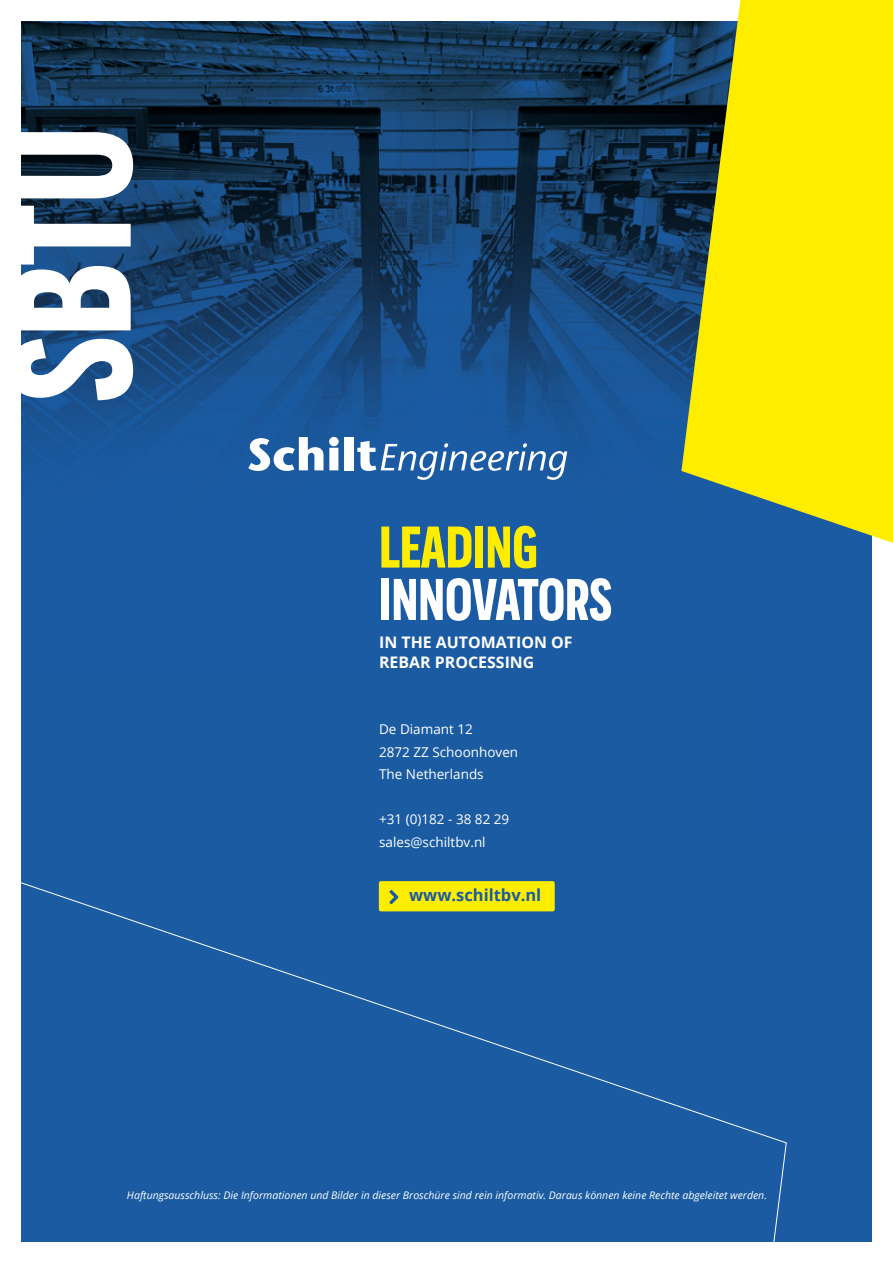
<style>
.page{position:relative;width:893px;height:1263px;background:#fff}
.page>*{position:absolute;margin:0;border:0;box-sizing:border-box;transform-origin:0 0}
.t1{font:700 condensed 177.15px "Praktika";color:#fff}
.t2{font:700 condensed 61.5px "Praktika";color:#fff}
.t3{font:700 condensed 61.5px "Praktika";color:#ffed00}
.t4{font:700 16.5px "Open Sans";color:#1a5ba2}
.t5{font:700 15.9px/20px "Open Sans";color:#fff}
.t6{font:13.5px/22.5px "Open Sans";color:#fff}
.t7{font:italic 10.5px "Open Sans";color:#fff}
</style>
<div class="page">
<div style="left:21px;top:21px;width:851px;height:1221px;background:#1a5ba2"></div>
<img style="left:21px;top:21px;width:660px;height:450px">
<svg style="left:21px;top:881px;width:766px;height:361px"></svg>
<svg style="left:681px;top:0;width:212px;height:543px;background:#d4cd18"></svg>
<svg style="left:248px;top:437px;width:75px;height:34px"></svg>
<svg style="left:329px;top:437px;width:10px;height:33px"></svg>
<div style="left:344px;top:437px;width:9px;height:33px;background:#fff"></div>
<svg style="left:357px;top:441px;width:210px;height:39px"></svg>
<h1 class="t1" style="left:-66px;top:402px;width:276px;rotate:-90deg">SBTU</h1>
<h2 class="t3" style="left:379px;top:499px;width:160px">LEADING</h2>
<h2 class="t2" style="left:379px;top:552px;width:234px">INNOVATORS</h2>
<h3 class="t5" style="left:379px;top:632px;width:195px">IN THE AUTOMATION OF<br>REBAR PROCESSING</h3>
<p class="t6" style="left:379px;top:718px;width:141px">De Diamant 12<br>2872 ZZ Schoonhoven<br>The Netherlands</p>
<p class="t6" style="left:379px;top:808px;width:132px">+31 (0)182 - 38 82 29 sales@schiltbv.nl</p>
<h3 class="t4" style="left:409px;top:883px;width:134px">www.schiltbv.nl</h3>
<p class="t7" style="left:127px;top:1188px;width:641px">Haftungsausschluss: Die Informationen und Bilder in dieser Broschüre sind rein informativ. Daraus können keine Rechte abgeleitet werden.</p>
</div>
